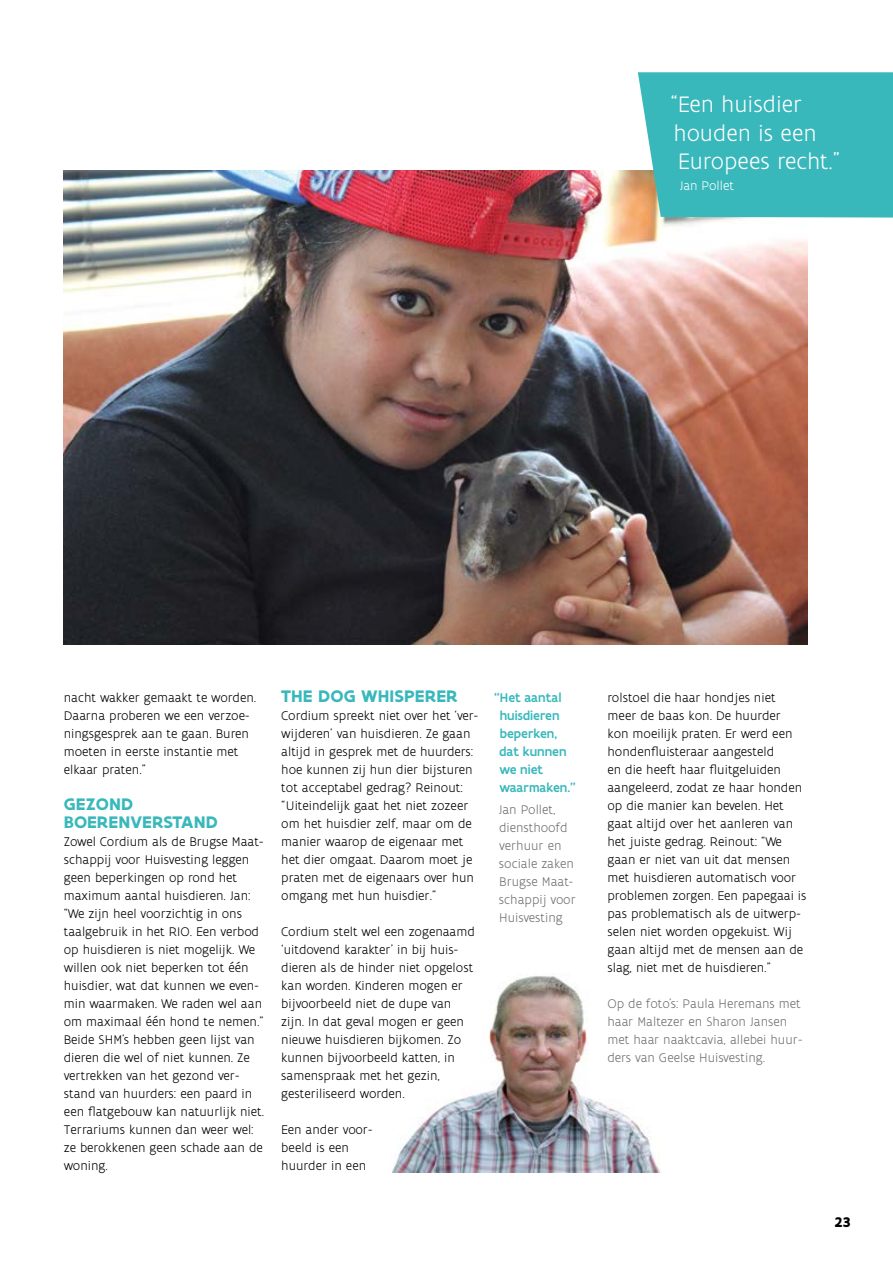
<style>
.page{position:relative;width:893px;height:1263px;background:#fff}
.page>*{position:absolute;margin:0;border:0;box-sizing:border-box;transform-origin:0 0}
.t1{font:300 24px/28.5px "Flanders Art Sans";color:#fff}
.t2{font:700 18px/18px "Flanders Art Sans";letter-spacing:.005em;color:#39b8bc}
.t3{font:700 15px "Flanders Art Sans";color:#000}
.t4{font:300 13.5px/18px "Flanders Art Sans";color:#000}
.t5{font:300 13.5px/18px "Flanders Art Sans";color:#706f6f}
.t6{font:500 13.5px/18px "Flanders Art Sans";color:#39b8bc}
.t7{font:300 13.5px "Flanders Art Sans";color:#fff}
</style>
<div class="page">
<img style="left:392px;top:973px;width:269px;height:200px">
<img style="left:64px;top:170px;width:744px;height:475px">
<div style="left:638px;top:72px;width:255px;height:146px;background:#39b8bc"></div>
<h1 class="t1" style="left:670px;top:91px;width:171px">“Een huisdier houden is een<br>Europees recht.”</h1>
<p class="t7" style="left:679px;top:178px;width:56px">Jan Pollet</p>
<p class="t4" style="left:64px;top:689px;width:194px">nacht wakker gemaakt te worden.<br>Daarna proberen we een verzoe&shy;ningsgesprek aan te gaan. Buren moeten in eerste instantie met elkaar praten.”</p>
<h2 class="t2" style="left:64px;top:795px;width:156px">GEZOND<br>BOERENVERSTAND</h2>
<p class="t4" style="left:64px;top:833px;width:202px">Zowel Cordium als de Brugse Maat&shy;schappij voor Huisvesting leggen geen beperkingen op rond het maximum aantal huisdieren. Jan: “We zijn heel voorzichtig in ons taalgebruik in het RIO. Een verbod op huisdieren is niet mogelijk. We willen ook niet beperken tot één huisdier, wat dat kunnen we even&shy;min waarmaken. We raden wel aan om maximaal één hond te nemen.”<br>Beide SHM's hebben geen lijst van dieren die wel of niet kunnen. Ze vertrekken van het gezond ver&shy;stand van huurders: een paard in een flatgebouw kan natuurlijk niet.<br>Terrariums kunnen dan weer wel: ze berokkenen geen schade aan de woning.</p>
<h2 class="t2" style="left:281px;top:687px;width:178px">THE DOG WHISPERER</h2>
<p class="t4" style="left:281px;top:707px;width:198px">Cordium spreekt niet over het ‘ver&shy;wijderen’ van huisdieren. Ze gaan altijd in gesprek met de huurders: hoe kunnen zij hun dier bijsturen tot acceptabel gedrag? Reinout: “Uiteindelijk gaat het niet zozeer om het huisdier zelf, maar om de manier waarop de eigenaar met het dier omgaat. Daarom moet je praten met de eigenaars over hun omgang met hun huisdier.”</p>
<p class="t4" style="left:281px;top:923px;width:195px">Cordium stelt wel een zogenaamd ‘uitdovend karakter’ in bij huis&shy;dieren als de hinder niet opgelost kan worden. Kinderen mogen er bijvoorbeeld niet de dupe van zijn. In dat geval mogen er geen nieuwe huisdieren bijkomen. Zo kunnen bijvoorbeeld katten, in samenspraak met het gezin, gesteriliseerd worden.</p>
<p class="t4" style="left:281px;top:1121px;width:93px">Een ander voor&shy;beeld is een huurder in een</p>
<p class="t6" style="left:499px;top:688px;width:78px;text-indent:-5px">“Het aantal huisdieren beperken, dat kunnen we niet waarmaken.”</p>
<p class="t5" style="left:498px;top:801px;width:79px">Jan Pollet, diensthoofd verhuur en sociale zaken<br>Brugse Maat&shy;schappij voor<br>Huisvesting</p>
<p class="t4" style="left:607px;top:689px;width:201px">rolstoel die haar hondjes niet meer de baas kon. De huurder<br>kon moeilijk praten. Er werd een hondenfluisteraar aangesteld<br>en die heeft haar fluitgeluiden aangeleerd, zodat ze haar honden op die manier kan bevelen. Het gaat altijd over het aanleren van het juiste gedrag. Reinout: “We gaan er niet van uit dat mensen met huisdieren automatisch voor problemen zorgen. Een papegaai is pas problematisch als de uitwerp&shy;selen niet worden opgekuist. Wij gaan altijd met de mensen aan de slag, niet met de huisdieren.”</p>
<p class="t5" style="left:607px;top:995px;width:196px">Op de foto's: Paula Heremans met haar Maltezer en Sharon Jansen met haar naaktcavia, allebei huur&shy;ders van Geelse Huisvesting.</p>
<p class="t3" style="left:834px;top:1213px;width:17px">23</p>
</div>
